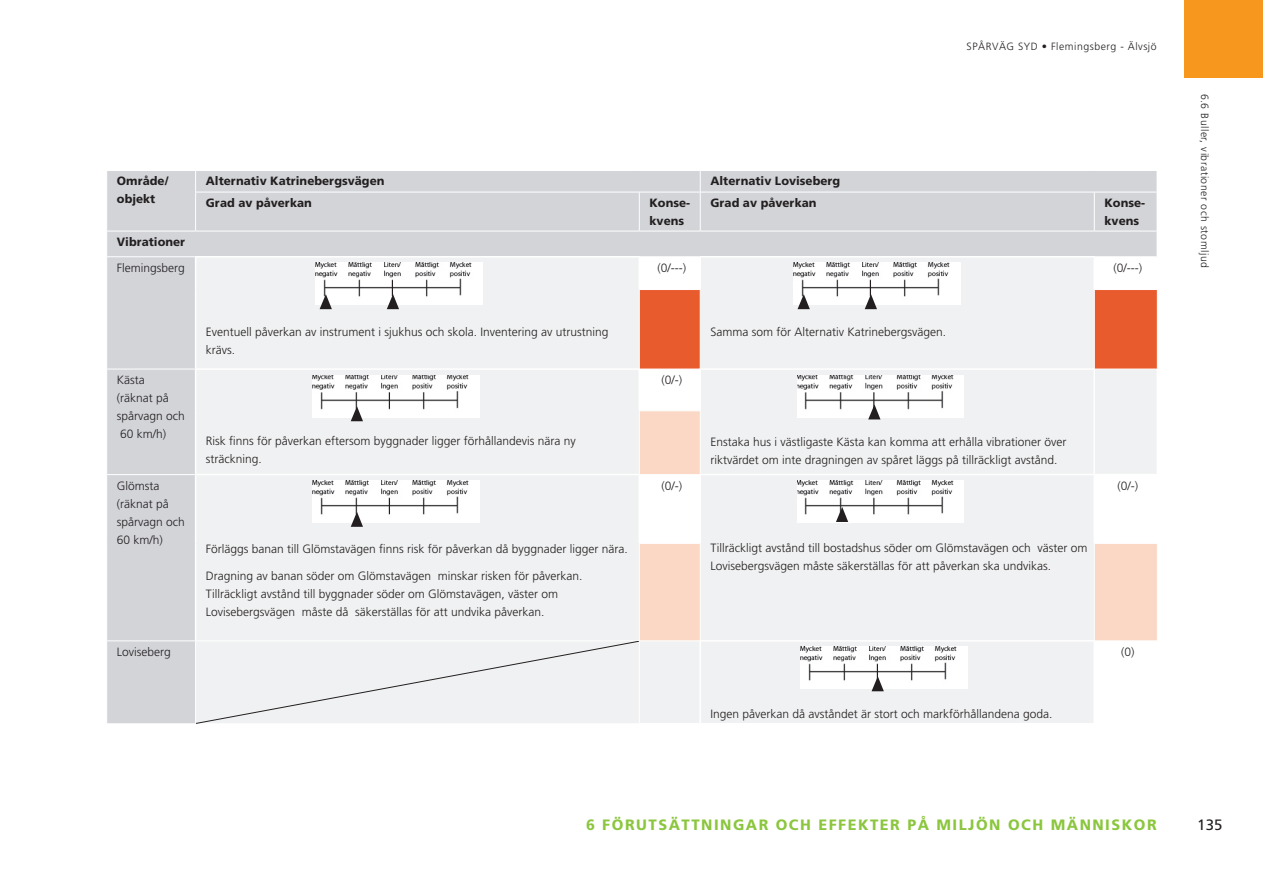
<style>
.page{position:relative;width:1263px;height:893px;background:#fff}
.page>*{position:absolute;margin:0;border:0;box-sizing:border-box;transform-origin:0 0}
.t1{font:800 15px "Frutiger SLLOTF";letter-spacing:.1em;color:#8bc63e}
.t2{font:15px "Frutiger SLLOTF";color:#231f20}
.Tabelltext{font:300 12px/18px "Frutiger SLLOTF";color:#231f20}
.Tabelltext-2{font:800 12px/18px "Frutiger SLLOTF";color:#231f20}
.t3{font:300 10.5px "Frutiger SLLOTF";letter-spacing:.05em;color:#231f20}
</style>
<div class="page">
<div style="left:1185px;top:0;width:78px;height:78px;background:#f7971d"></div>
<div style="left:107px;top:171px;width:1049px;height:552px;background:#d2d4d8"></div>
<div style="left:196px;top:257px;width:960px;height:466px;background:#f0f1f2"></div>
<svg style="left:640px;top:411px;width:517px;height:229px;fill:#f0f1f2"></svg>
<hr style="left:106px;top:231px;width:90px;height:1px;background:#fff">
<hr style="left:106px;top:256px;width:89px;height:1px;background:#fff">
<hr style="left:640px;top:256px;width:59px;height:1px;background:#fff">
<hr style="left:1095px;top:256px;width:61px;height:1px;background:#fff">
<hr style="left:639px;top:289px;width:62px;height:1px;background:#fff">
<hr style="left:1094px;top:289px;width:64px;height:1px;background:#fff">
<hr style="left:106px;top:369px;width:89px;height:1px;background:#fff">
<hr style="left:639px;top:369px;width:62px;height:1px;background:#fff">
<hr style="left:1094px;top:369px;width:64px;height:1px;background:#fff">
<hr style="left:639px;top:410px;width:62px;height:1px;background:#fff">
<hr style="left:639px;top:411px;width:1px;height:63px;background:#fff">
<hr style="left:700px;top:411px;width:1px;height:63px;background:#fff">
<hr style="left:106px;top:474px;width:89px;height:1px;background:#fff">
<hr style="left:639px;top:474px;width:62px;height:1px;background:#fff">
<hr style="left:639px;top:543px;width:62px;height:1px;background:#fff">
<hr style="left:639px;top:544px;width:1px;height:96px;background:#fff">
<hr style="left:700px;top:544px;width:1px;height:96px;background:#fff">
<hr style="left:1094px;top:543px;width:64px;height:1px;background:#fff">
<hr style="left:1094px;top:544px;width:1px;height:96px;background:#fff">
<hr style="left:106px;top:640px;width:90px;height:1px;background:#fff">
<hr style="left:639px;top:640px;width:62px;height:1px;background:#fff">
<hr style="left:1094px;top:640px;width:64px;height:1px;background:#fff">
<hr style="left:195px;top:256px;width:445px;height:2px;background:#fff">
<hr style="left:195px;top:258px;width:1px;height:32px;background:#fff">
<hr style="left:638px;top:258px;width:2px;height:31px;background:#fff">
<hr style="left:699px;top:256px;width:396px;height:2px;background:#fff">
<hr style="left:699px;top:258px;width:2px;height:31px;background:#fff">
<hr style="left:1093px;top:258px;width:2px;height:31px;background:#fff">
<hr style="left:195px;top:290px;width:1px;height:78px;background:#fff">
<hr style="left:195px;top:368px;width:445px;height:2px;background:#fff">
<hr style="left:195px;top:370px;width:1px;height:41px;background:#fff">
<hr style="left:638px;top:370px;width:2px;height:40px;background:#fff">
<hr style="left:699px;top:368px;width:396px;height:2px;background:#fff">
<hr style="left:699px;top:370px;width:2px;height:40px;background:#fff">
<hr style="left:1093px;top:370px;width:2px;height:41px;background:#fff">
<hr style="left:195px;top:411px;width:1px;height:63px;background:#fff">
<hr style="left:1093px;top:411px;width:2px;height:63px;background:#fff">
<hr style="left:1156px;top:411px;width:2px;height:63px;background:#fff">
<hr style="left:195px;top:474px;width:445px;height:1px;background:#fff">
<hr style="left:195px;top:475px;width:1px;height:68px;background:#fff">
<hr style="left:638px;top:475px;width:2px;height:68px;background:#fff">
<hr style="left:699px;top:474px;width:395px;height:1px;background:#fff">
<hr style="left:699px;top:475px;width:2px;height:68px;background:#fff">
<hr style="left:1094px;top:474px;width:64px;height:1px;background:#fff">
<hr style="left:1093px;top:475px;width:2px;height:68px;background:#fff">
<hr style="left:1156px;top:475px;width:2px;height:68px;background:#fff">
<hr style="left:195px;top:543px;width:1px;height:97px;background:#fff">
<hr style="left:699px;top:640px;width:396px;height:2px;background:#fff">
<hr style="left:699px;top:642px;width:2px;height:81px;background:#fff">
<hr style="left:1093px;top:642px;width:2px;height:81px;background:#fff">
<svg style="left:195px;top:171px;width:1px;height:21px"></svg>
<hr style="left:195px;top:192px;width:1px;height:39px;background:#fff">
<hr style="left:195px;top:192px;width:444px;height:1px;background:#fff">
<hr style="left:196px;top:231px;width:443px;height:1px;background:#fff">
<hr style="left:639px;top:192px;width:1px;height:39px;background:#fff">
<hr style="left:639px;top:192px;width:61px;height:1px;background:#fff">
<hr style="left:639px;top:231px;width:61px;height:1px;background:#fff">
<hr style="left:700px;top:192px;width:1px;height:39px;background:#fff">
<hr style="left:700px;top:231px;width:394px;height:1px;background:#fff">
<svg style="left:700px;top:171px;width:1px;height:21px"></svg>
<hr style="left:700px;top:192px;width:394px;height:1px;background:#fff">
<hr style="left:1094px;top:192px;width:1px;height:39px;background:#fff">
<hr style="left:1094px;top:192px;width:62px;height:1px;background:#fff">
<hr style="left:1094px;top:231px;width:62px;height:1px;background:#fff">
<hr style="left:196px;top:640px;width:443px;height:1px;background:#fff">
<hr style="left:195px;top:641px;width:1px;height:82px;background:#fff">
<hr style="left:639px;top:641px;width:1px;height:82px;background:#fff">
<div style="left:196px;top:641px;width:443px;height:82px;background:#f0f1f2"></div>
<img style="left:316px;top:263px;width:166px;height:42px">
<svg style="left:387px;top:294px;width:12px;height:15px"></svg>
<svg style="left:320px;top:294px;width:12px;height:15px"></svg>
<img style="left:794px;top:263px;width:166px;height:27px">
<svg style="left:639px;top:290px;width:518px;height:79px"></svg>
<img style="left:313px;top:375px;width:166px;height:42px">
<svg style="left:351px;top:406px;width:12px;height:15px"></svg>
<img style="left:797px;top:375px;width:167px;height:42px">
<svg style="left:868px;top:404px;width:12px;height:15px"></svg>
<img style="left:313px;top:481px;width:166px;height:42px">
<svg style="left:351px;top:512px;width:12px;height:15px"></svg>
<img style="left:797px;top:481px;width:167px;height:42px">
<svg style="left:836px;top:507px;width:12px;height:15px"></svg>
<img style="left:800px;top:647px;width:167px;height:42px">
<svg style="left:871px;top:676px;width:13px;height:15px"></svg>
<p class="t3" style="left:967px;top:41px;width:192px">SPÅRVÄG SYD • Flemingsberg - Älvsjö</p>
<p class="Tabelltext-2" style="left:117px;top:172px;width:53px">Område/ objekt</p>
<p class="Tabelltext-2" style="left:206px;top:172px;width:180px">Alternativ Katrinebergsvägen</p>
<p class="Tabelltext-2" style="left:710px;top:172px;width:131px">Alternativ Loviseberg</p>
<p class="Tabelltext-2" style="left:206px;top:194px;width:108px">Grad av påverkan</p>
<p class="Tabelltext-2" style="left:649px;top:194px;width:42px">Konse&shy;kvens</p>
<p class="Tabelltext-2" style="left:710px;top:194px;width:108px">Grad av påverkan</p>
<p class="Tabelltext-2" style="left:1104px;top:194px;width:42px">Konse&shy;kvens</p>
<p class="Tabelltext-2" style="left:117px;top:233px;width:70px">Vibrationer</p>
<p class="Tabelltext" style="left:117px;top:259px;width:70px">Flemingsberg</p>
<p class="Tabelltext" style="left:117px;top:371px;width:70px">Kästa<br>(räknat på spårvagn och<br>60 km/h)</p>
<p class="Tabelltext" style="left:117px;top:477px;width:70px">Glömsta (räknat på spårvagn och<br>60 km/h)</p>
<p class="Tabelltext" style="left:117px;top:643px;width:56px">Loviseberg</p>
<p class="Tabelltext" style="left:206px;top:323px;width:404px">Eventuell påverkan av instrument i sjukhus och skola. Inventering av utrustning krävs.</p>
<p class="Tabelltext" style="left:206px;top:432px;width:372px">Risk finns för påverkan eftersom byggnader ligger förhållandevis nära ny sträckning.</p>
<p class="Tabelltext" style="left:206px;top:540px;width:424px">Förläggs banan till Glömstavägen finns risk för påverkan då byggnader ligger nära.</p>
<p class="Tabelltext" style="left:206px;top:567px;width:378px">Dragning av banan söder om Glömstavägen minskar risken för påverkan.<br>Tillräckligt avstånd till byggnader söder om Glömstavägen, väster om<br>Lovisebergsvägen måste då säkerställas för att undvika påverkan.</p>
<p class="Tabelltext" style="left:657px;top:259px;width:30px">(0/---)</p>
<p class="Tabelltext" style="left:661px;top:371px;width:22px">(0/-)</p>
<p class="Tabelltext" style="left:661px;top:477px;width:22px">(0/-)</p>
<p class="Tabelltext" style="left:710px;top:323px;width:237px">Samma som för Alternativ Katrinebergsvägen.</p>
<p class="Tabelltext" style="left:710px;top:433px;width:358px">Enstaka hus i västligaste Kästa kan komma att erhålla vibrationer över riktvärdet om inte dragningen av spåret läggs på tillräckligt avstånd.</p>
<p class="Tabelltext" style="left:710px;top:539px;width:378px">Tillräckligt avstånd till bostadshus söder om Glömstavägen och väster om<br>Lovisebergsvägen måste säkerställas för att påverkan ska undvikas.</p>
<p class="Tabelltext" style="left:1113px;top:259px;width:30px">(0/---)</p>
<p class="Tabelltext" style="left:1117px;top:477px;width:22px">(0/-)</p>
<p class="Tabelltext" style="left:710px;top:705px;width:344px">Ingen påverkan då avståndet är stort och markförhållandena goda.</p>
<p class="Tabelltext" style="left:1121px;top:643px;width:15px">(0)</p>
<p class="t1" style="left:586px;top:816px;width:572px">6 FÖRUTSÄTTNINGAR OCH EFFEKTER PÅ MILJÖN OCH MÄNNISKOR</p>
<p class="t3" style="left:1211px;top:94px;width:176px;rotate:90deg">6.6 Buller, vibrationer och stomljud</p>
<p class="t2" style="left:1197px;top:816px;width:27px">135</p>
</div>
